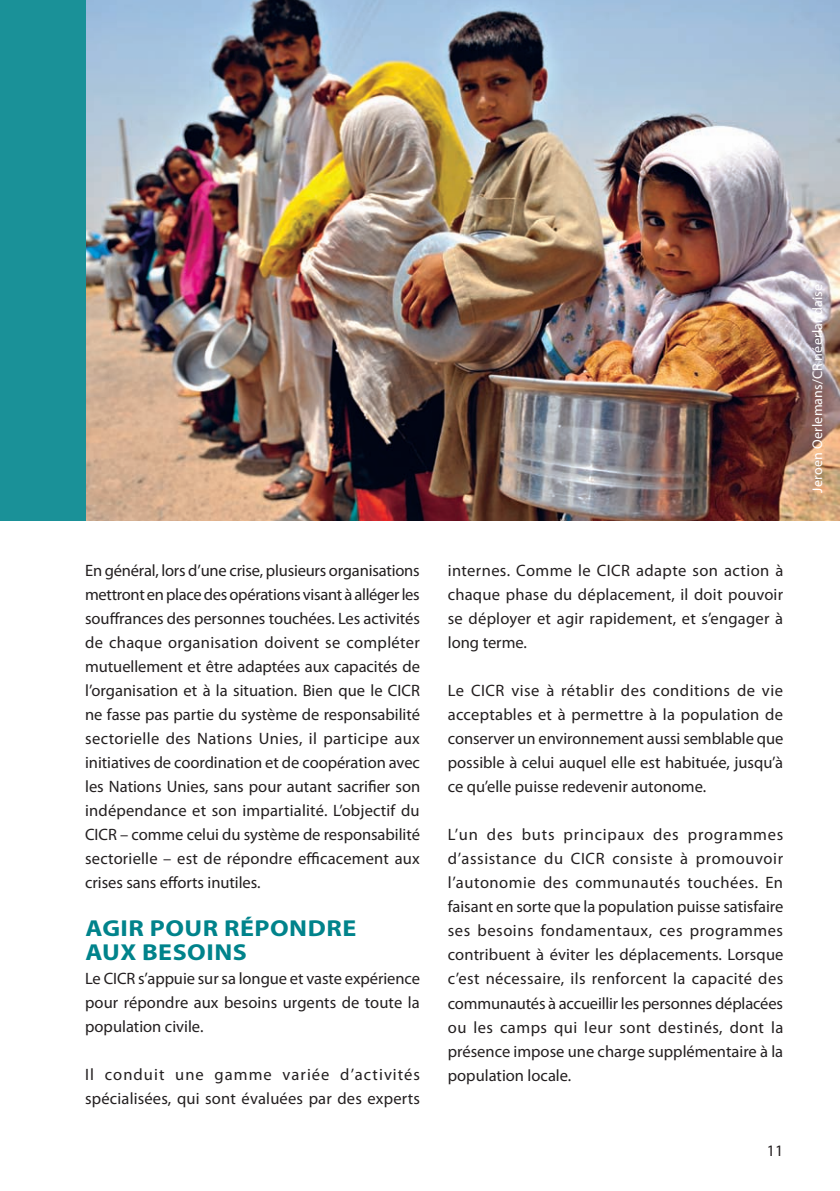
<style>
.page{position:relative;width:840px;height:1191px;background:#fff}
.page>*{position:absolute;margin:0;border:0;box-sizing:border-box;transform-origin:0 0}
.t1{font:700 23.2px/24px "Myriad Pro";color:#00838b;scale:1.12 1}
.t2{font:16.4px/24px "Myriad Pro";letter-spacing:.005em;color:#231f20;text-align:justify}
.t3{font:16px "Myriad Pro";color:#231f20}
.t4{font:14px "Myriad Pro";letter-spacing:.015em;color:#fff}
</style>
<div class="page">
<img style="left:85px;top:0;width:754px;height:521px">
<div style="left:0;top:0;width:85px;height:521px;background:#1a9198"></div>
<p class="t2" style="left:85px;top:558px;width:336px">En général, lors d’une crise, plusieurs organisations mettront en place des opérations visant à alléger les souffrances des personnes touchées. Les activités de chaque organisation doivent se compléter mutuellement et être adaptées aux capacités de l’organisation et à la situation. Bien que le CICR ne fasse pas partie du système de responsabilité sectorielle des Nations Unies, il participe aux initiatives de coordination et de coopération avec les Nations Unies, sans pour autant sacrifier son indépendance et son impartialité. L’objectif du CICR – comme celui du système de responsabilité sectorielle – est de répondre efficacement aux crises sans efforts inutiles.</p>
<h1 class="t1" style="left:85px;top:915px;width:243px">AGIR POUR RÉPONDRE<br>AUX BESOINS</h1>
<p class="t2" style="left:85px;top:966px;width:336px">Le CICR s’appuie sur sa longue et vaste expérience pour répondre aux besoins urgents de toute la population civile.</p>
<p class="t2" style="left:85px;top:1062px;width:336px">Il conduit une gamme variée d’activités spécialisées, qui sont évaluées par des experts</p>
<p class="t2" style="left:447px;top:558px;width:337px">internes. Comme le CICR adapte son action à chaque phase du déplacement, il doit pouvoir se déployer et agir rapidement, et s’engager à long terme.</p>
<p class="t2" style="left:447px;top:678px;width:337px">Le CICR vise à rétablir des conditions de vie acceptables et à permettre à la population de conserver un environnement aussi semblable que possible à celui auquel elle est habituée, jusqu’à ce qu’elle puisse redevenir autonome.</p>
<p class="t2" style="left:447px;top:822px;width:337px">L’un des buts principaux des programmes d’assistance du CICR consiste à promouvoir l’autonomie des communautés touchées. En faisant en sorte que la population puisse satisfaire ses besoins fondamentaux, ces programmes contribuent à éviter les déplacements. Lorsque c’est nécessaire, ils renforcent la capacité des communautés à accueillir les personnes déplacées ou les camps qui leur sont destinés, dont la présence impose une charge supplémentaire à la population locale.</p>
<p class="t3" style="left:766px;top:1141px;width:18px">11</p>
<p class="t4" style="left:808px;top:492px;width:210px;rotate:-90deg">Jeroen Oerlemans/CR néerlandaise</p>
</div>
